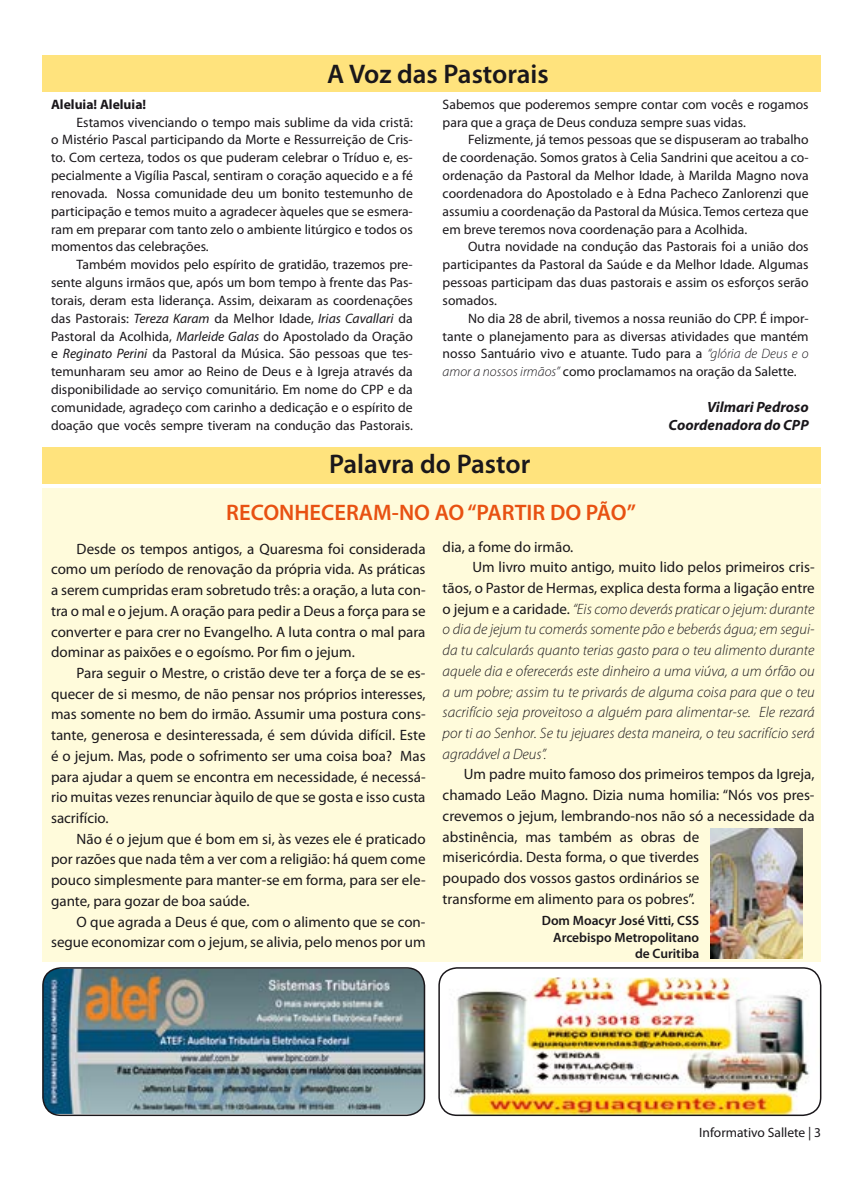
<style>
.page{position:relative;width:864px;height:1191px;background:#fff}
.page>*{position:absolute;margin:0;border:0;box-sizing:border-box;transform-origin:0 0}
.t1{font:600 27px "Myriad Pro";color:#1a171b}
.t2{font:600 22.5px "Myriad Pro";color:#e85112}
.t3{font:15px/20.7px "Myriad Pro";color:#1a171b;text-align:justify}
.t4{font:italic 300 15px "Myriad Pro";color:#1a171b}
.t5{font:italic 700 14.85px/17.9px "Myriad Pro";color:#1a171b;text-align:right}
.t6{font:13.65px/17.9px "Myriad Pro";color:#1a171b;text-align:justify}
.t7{font:700 13.65px "Myriad Pro";color:#1a171b}
.t8{font:600 13.5px/16.2px "Myriad Pro";color:#1a171b;text-align:right}
.t9{font:13.5px "Myriad Pro";color:#1a171b}
.s1{font-style:italic}
.s2{font-weight:300;font-style:italic}
.s3{font-weight:400;font-style:normal}
</style>
<div class="page">
<div style="left:43px;top:488px;width:778px;height:474px;background:#fffbdb"></div>
<div style="left:43px;top:55px;width:778px;height:37px;background:#ffe37d"></div>
<div style="left:43px;top:447px;width:778px;height:37px;background:#ffe37d"></div>
<img style="left:43px;top:968px;width:381px;height:146px">
<div style="left:42px;top:967px;width:383px;height:149px;border:2px solid #1a171b;border-radius:18px"></div>
<img style="left:441px;top:977px;width:379px;height:138px">
<div style="left:438px;top:967px;width:383px;height:149px;border:2px solid #1a171b;border-radius:18px"></div>
<img style="left:710px;top:829px;width:91px;height:129px">
<h1 class="t1" style="left:327px;top:57px;width:223px">A Voz das Pastorais</h1>
<p class="t7" style="left:51px;top:95px;width:97px">Aleluia! Aleluia!</p>
<p class="t6" style="left:51px;top:113px;width:363px;text-indent:26px">Estamos vivenciando o tempo mais sublime da vida cristã: o Mistério Pascal participando da Morte e Ressurreição de Cris&shy;to. Com certeza, todos os que puderam celebrar o Tríduo e, es&shy;pecialmente a Vigília Pascal, sentiram o coração aquecido e a fé renovada. Nossa comunidade deu um bonito testemunho de participação e temos muito a agradecer àqueles que se esmera&shy;ram em preparar com tanto zelo o ambiente litúrgico e todos os momentos das celebrações.</p>
<p class="t6" style="left:51px;top:255px;width:363px;text-indent:26px">Também movidos pelo espírito de gratidão, trazemos pre&shy;sente alguns irmãos que, após um bom tempo à frente das Pas&shy;torais, deram esta liderança. Assim, deixaram as coordenações das Pastorais: <span class="s1">Tereza Karam</span> da Melhor Idade, <span class="s1">Irias Cavallari</span> da Pastoral da Acolhida, <span class="s1">Marleide Galas</span> do Apostolado da Oração e <span class="s1">Reginato Perini</span> da Pastoral da Música. São pessoas que tes&shy;temunharam seu amor ao Reino de Deus e à Igreja através da disponibilidade ao serviço comunitário. Em nome do CPP e da comunidade, agradeço com carinho a dedicação e o espírito de doação que vocês sempre tiveram na condução das Pastorais.</p>
<p class="t6" style="left:442px;top:95px;width:367px">Sabemos que poderemos sempre contar com vocês e rogamos para que a graça de Deus conduza sempre suas vidas.</p>
<p class="t6" style="left:442px;top:131px;width:367px;text-indent:26px">Felizmente, já temos pessoas que se dispuseram ao trabalho de coordenação. Somos gratos à Celia Sandrini que aceitou a co&shy;ordenação da Pastoral da Melhor Idade, à Marilda Magno nova coordenadora do Apostolado e à Edna Pacheco Zanlorenzi que assumiu a coordenação da Pastoral da Música. Temos certeza que em breve teremos nova coordenação para a Acolhida.</p>
<p class="t6" style="left:442px;top:238px;width:367px;text-indent:26px">Outra novidade na condução das Pastorais foi a união dos participantes da Pastoral da Saúde e da Melhor Idade. Algumas pessoas participam das duas pastorais e assim os esforços serão somados.</p>
<p class="t6" style="left:442px;top:309px;width:367px;text-indent:26px">No dia 28 de abril, tivemos a nossa reunião do CPP. É impor&shy;tante o planejamento para as diversas atividades que mantém nosso Santuário vivo e atuante. Tudo para a <span class="s2">“glória de Deus e o amor a nossos irmãos”</span> como proclamamos na oração da Salette.</p>
<p class="t5" style="left:668px;top:397px;width:142px">Vilmari Pedroso<br>Coordenadora do CPP</p>
<h1 class="t1" style="left:329px;top:446px;width:203px">Palavra do Pastor</h1>
<h2 class="t2" style="left:226px;top:498px;width:411px">RECONHECERAM-NO AO “PARTIR DO PÃO”</h2>
<p class="t3" style="left:51px;top:538px;width:376px;text-indent:26px">Desde os tempos antigos, a Quaresma foi considerada como um período de renovação da própria vida. As práticas a serem cumpridas eram sobretudo três: a oração, a luta con&shy;tra o mal e o jejum. A oração para pedir a Deus a força para se converter e para crer no Evangelho. A luta contra o mal para dominar as paixões e o egoísmo. Por fim o jejum.</p>
<p class="t3" style="left:51px;top:662px;width:376px;text-indent:26px">Para seguir o Mestre, o cristão deve ter a força de se es&shy;quecer de si mesmo, de não pensar nos próprios interesses, mas somente no bem do irmão. Assumir uma postura cons&shy;tante, generosa e desinteressada, é sem dúvida difícil. Este é o jejum. Mas, pode o sofrimento ser uma coisa boa? Mas para ajudar a quem se encontra em necessidade, é necessá&shy;rio muitas vezes renunciar àquilo de que se gosta e isso custa sacrifício.</p>
<p class="t3" style="left:51px;top:828px;width:376px;text-indent:26px">Não é o jejum que é bom em si, às vezes ele é praticado por razões que nada têm a ver com a religião: há quem come pouco simplesmente para manter-se em forma, para ser ele&shy;gante, para gozar de boa saúde.</p>
<p class="t3" style="left:51px;top:911px;width:376px;text-align:right">O que agrada a Deus é que, com o alimento que se con&shy;segue economizar com o jejum, se alivia, pelo menos por um</p>
<p class="t3" style="left:442px;top:536px;width:132px">dia, a fome do irmão.</p>
<p class="t3" style="left:472px;top:557px;width:343px">Um livro muito antigo, muito lido pelos primeiros cris-</p>
<p class="t3" style="left:442px;top:577px;width:373px">tãos, o Pastor de Hermas, explica desta forma a ligação entre</p>
<p class="t4" style="left:442px;top:600px;width:373px"><span class="s3">o jejum e a caridade.</span> “Eis como deverás praticar o jejum: durante</p>
<p class="t4" style="left:442px;top:620px;width:373px">o dia de jejum tu comerás somente pão e beberás água; em segui-</p>
<p class="t4" style="left:442px;top:641px;width:373px">da tu calcularás quanto terias gasto para o teu alimento durante</p>
<p class="t4" style="left:442px;top:662px;width:373px">aquele dia e oferecerás este dinheiro a uma viúva, a um órfão ou</p>
<p class="t4" style="left:442px;top:682px;width:373px">a um pobre; assim tu te privarás de alguma coisa para que o teu</p>
<p class="t4" style="left:442px;top:703px;width:373px">sacrifício seja proveitoso a alguém para alimentar-se. Ele rezará</p>
<p class="t4" style="left:442px;top:724px;width:373px">por ti ao Senhor. Se tu jejuares desta maneira, o teu sacrifício será</p>
<p class="t4" style="left:442px;top:744px;width:105px">agradável a Deus”.</p>
<p class="t3" style="left:442px;top:764px;width:373px;text-align:left;text-indent:21px">Um padre muito famoso dos primeiros tempos da Igreja, chamado Leão Magno. Dizia numa homilia: “Nós vos pres&shy;crevemos o jejum, lembrando-nos não só a necessidade da abstinência, mas também as obras de<br>misericórdia. Desta forma, o que tiverdes<br>poupado dos vossos gastos ordinários se<br>transforme em alimento para os pobres”.</p>
<p class="t8" style="left:541px;top:912px;width:159px">Dom Moacyr José Vitti, CSS<br>Arcebispo Metropolitano de Curitiba</p>
<p class="t9" style="left:699px;top:1124px;width:123px">Informativo Sallete | 3</p>
</div>
